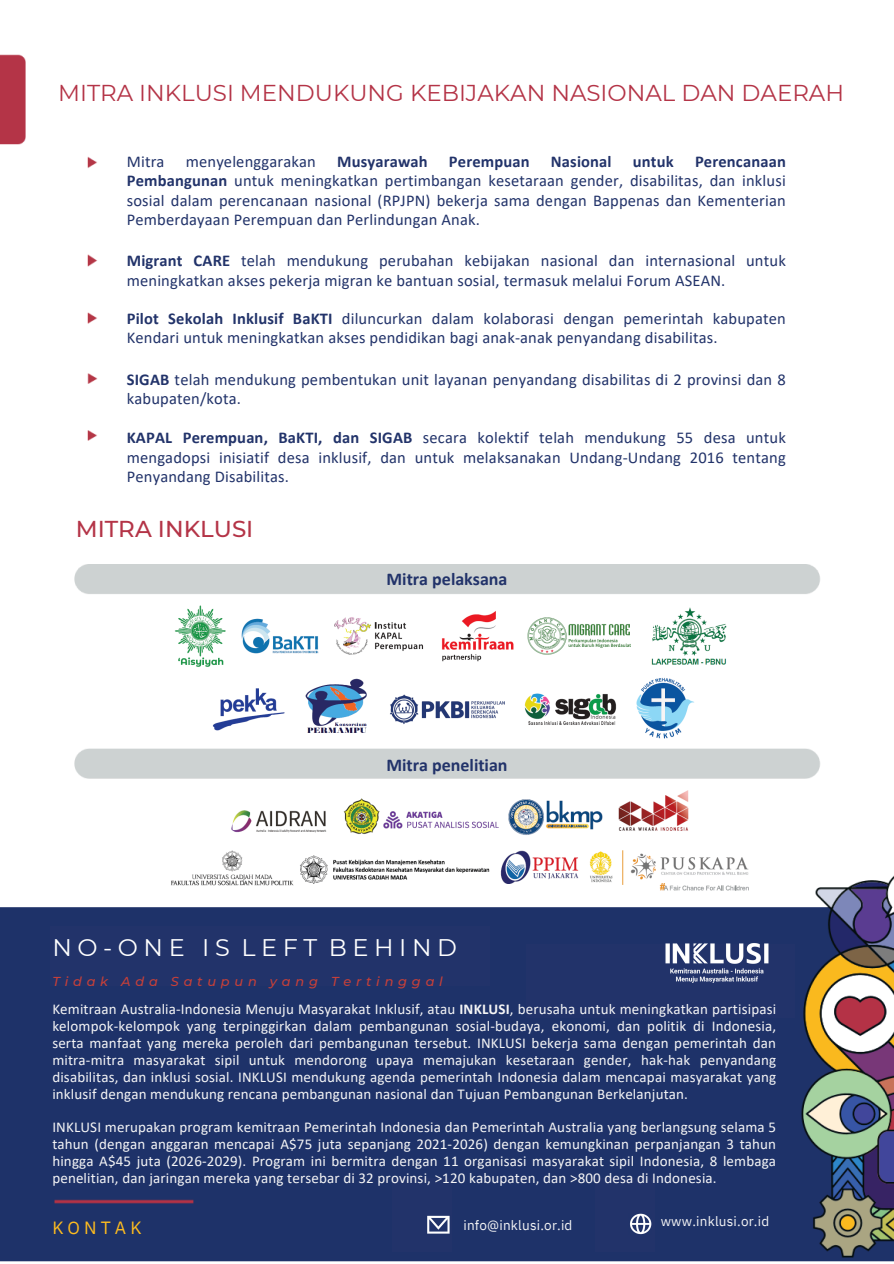
<style>
.page{position:relative;width:894px;height:1264px;background:#fff}
.page>*{position:absolute;margin:0;border:0;box-sizing:border-box;transform-origin:0 0}
.t1{font:24px "Montserrat";letter-spacing:.23em;color:#fff}
.t2{font:22.95px "Montserrat";color:#b43447}
.t3{font:500 22.95px "Montserrat";color:#b43447}
.t4{font:700 18px "Calibri";color:#22336a}
.t5{font:17.7px "IBM Plex Sans";letter-spacing:.23em;color:#febc1f}
.t6{font:16.5px/19.2px "Calibri";letter-spacing:.01em;color:#22336a}
.t7{font:700 16.5px "Calibri";letter-spacing:.01em;color:#22336a}
.t8{font:15px/16.8px "Calibri";letter-spacing:.01em;color:#f5f5f6;text-align:justify}
.t9{font:13.5px "IBM Plex Sans";letter-spacing:.015em;color:#f5f5f6}
.t10{font:italic 500 12.9px "Montserrat";letter-spacing:.37em;color:#c74039}
.s1{font-weight:700}
</style>
<div class="page">
<div style="left:0;top:54px;width:26px;height:90px;background:#b43447"></div>
<svg style="left:87px;top:156px;width:10px;height:12px"></svg>
<svg style="left:87px;top:254px;width:10px;height:12px"></svg>
<svg style="left:87px;top:312px;width:10px;height:12px"></svg>
<svg style="left:87px;top:431px;width:10px;height:10px"></svg>
<svg style="left:87px;top:374px;width:10px;height:10px"></svg>
<img style="left:0;top:876px;width:893px;height:386px">
<div style="left:526px;top:944px;width:268px;height:73px;background:#22336a"></div>
<img style="left:657px;top:935px;width:119px;height:48px">
<div style="left:392px;top:1178px;width:59px;height:73px;background:#22336a"></div>
<div style="left:595px;top:1178px;width:59px;height:73px;background:#22336a"></div>
<div style="left:50px;top:926px;width:439px;height:60px;background:#22336a"></div>
<img style="left:427px;top:1215px;width:23px;height:19px">
<img style="left:630px;top:1213px;width:21px;height:21px">
<img style="left:174px;top:605px;width:553px;height:134px">
<div style="left:160px;top:785px;width:599px;height:112px;background:#fff"></div>
<img style="left:153px;top:790px;width:602px;height:115px">
<h2 class="t2" style="left:58px;top:79px;width:787px">MITRA INKLUSI MENDUKUNG KEBIJAKAN NASIONAL DAN DAERAH</h2>
<h5 class="t6" style="left:127px;top:154px;width:39px">Mitra</h5>
<h5 class="t6" style="left:186px;top:154px;width:131px">menyelenggarakan</h5>
<h5 class="t7" style="left:337px;top:155px;width:92px">Musyarawah</h5>
<h5 class="t7" style="left:449px;top:155px;width:82px">Perempuan</h5>
<h5 class="t7" style="left:550px;top:155px;width:62px">Nasional</h5>
<h5 class="t7" style="left:632px;top:155px;width:42px">untuk</h5>
<h5 class="t6" style="left:127px;top:154px;width:660px;text-align:justify;text-indent:568px"><span class="s1">Perencanaan Pembangunan</span> untuk meningkatkan pertimbangan kesetaraan gender, disabilitas, dan inklusi sosial dalam perencanaan nasional (RPJPN) bekerja sama dengan Bappenas dan Kementerian Pemberdayaan Perempuan dan Perlindungan Anak.</h5>
<p class="t6" style="left:127px;top:253px;width:660px"><span class="s1">Migrant CARE</span> telah mendukung perubahan kebijakan nasional dan internasional untuk meningkatkan akses pekerja migran ke bantuan sosial, termasuk melalui Forum ASEAN.</p>
<p class="t6" style="left:127px;top:310px;width:660px"><span class="s1">Pilot Sekolah Inklusif BaKTI</span> diluncurkan dalam kolaborasi dengan pemerintah kabupaten<br>Kendari untuk meningkatkan akses pendidikan bagi anak-anak penyandang disabilitas.</p>
<h5 class="t6" style="left:127px;top:371px;width:660px"><span class="s1">SIGAB</span> telah mendukung pembentukan unit layanan penyandang disabilitas di 2 provinsi dan 8 kabupaten/kota.</h5>
<h5 class="t6" style="left:127px;top:429px;width:660px;text-align:justify"><span class="s1">KAPAL Perempuan, BaKTI, dan SIGAB</span> secara kolektif telah mendukung 55 desa untuk mengadopsi inisiatif desa inklusif, dan untuk melaksanakan Undang-Undang 2016 tentang Penyandang Disabilitas.</h5>
<p class="t3" style="left:76px;top:514px;width:179px">MITRA INKLUSI</p>
<h5 class="t4" style="left:386px;top:571px;width:122px">Mitra pelaksana</h5>
<p class="t4" style="left:386px;top:757px;width:123px">Mitra penelitian</p>
<p class="t1" style="left:52px;top:932px;width:406px">NO-ONE IS LEFT BEHIND</p>
<h1 class="t10" style="left:52px;top:973px;width:392px">Tidak Ada Satupun yang Tertinggal</h1>
<p class="t8" style="left:52px;top:1002px;width:725px">Kemitraan Australia-Indonesia Menuju Masyarakat Inklusif, atau <span class="s1">INKLUSI</span>, berusaha untuk meningkatkan partisipasi kelompok-kelompok yang terpinggirkan dalam pembangunan sosial-budaya, ekonomi, dan politik di Indonesia, serta manfaat yang mereka peroleh dari pembangunan tersebut. INKLUSI bekerja sama dengan pemerintah dan mitra-mitra masyarakat sipil untuk mendorong upaya memajukan kesetaraan gender, hak-hak penyandang disabilitas, dan inklusi sosial. INKLUSI mendukung agenda pemerintah Indonesia dalam mencapai masyarakat yang inklusif dengan mendukung rencana pembangunan nasional dan Tujuan Pembangunan Berkelanjutan.</p>
<p class="t8" style="left:52px;top:1120px;width:725px">INKLUSI merupakan program kemitraan Pemerintah Indonesia dan Pemerintah Australia yang berlangsung selama 5 tahun (dengan anggaran mencapai A$75 juta sepanjang 2021-2026) dengan kemungkinan perpanjangan 3 tahun hingga A$45 juta (2026-2029). Program ini bermitra dengan 11 organisasi masyarakat sipil Indonesia, 8 lembaga penelitian, dan jaringan mereka yang tersebar di 32 provinsi, &gt;120 kabupaten, dan &gt;800 desa di Indonesia.</p>
<p class="t5" style="left:52px;top:1216px;width:91px">KONTAK</p>
<h5 class="t9" style="left:463px;top:1216px;width:110px">info@inklusi.or.id</h5>
<p class="t9" style="left:660px;top:1212px;width:110px">www.inklusi.or.id</p>
</div>
